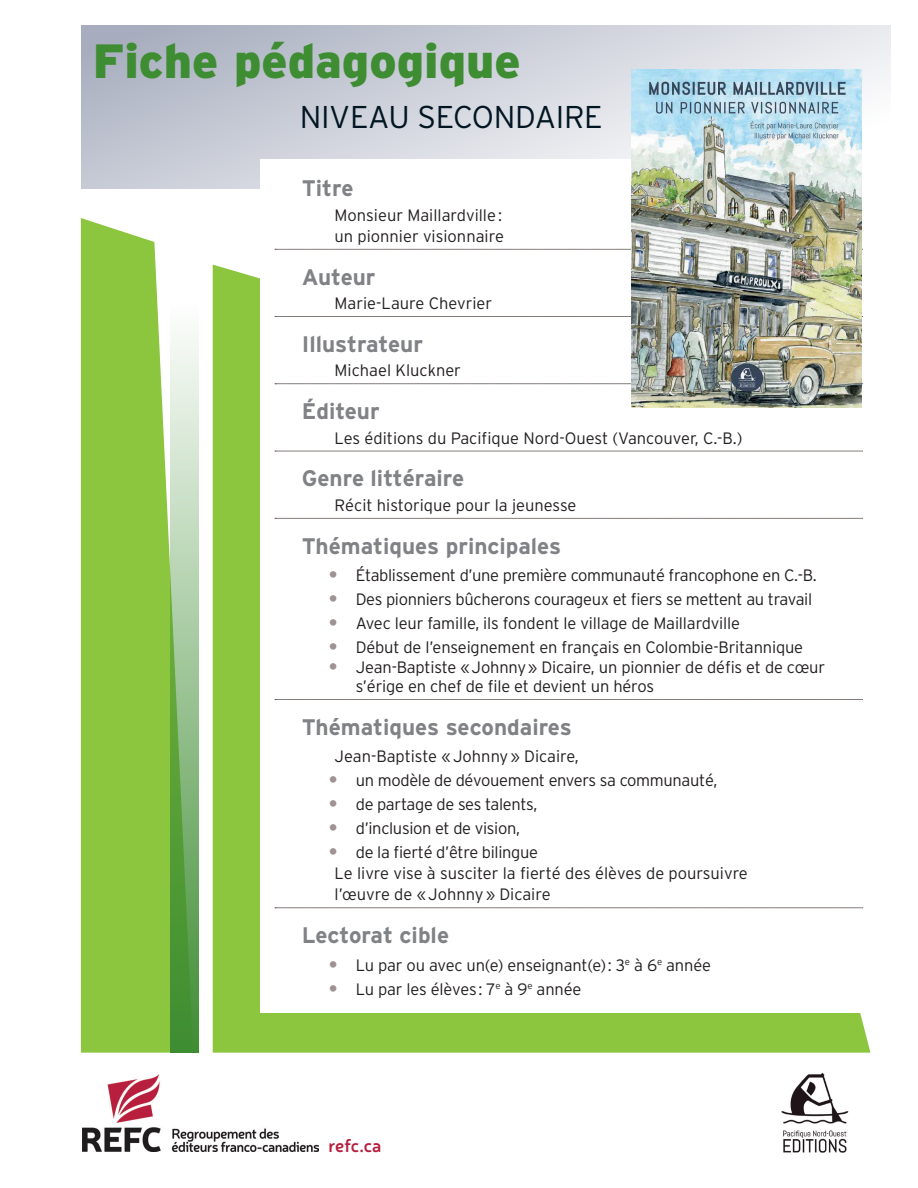
<style>
.page{position:relative;width:918px;height:1188px;background:#fff}
.page>*{position:absolute;margin:0;border:0;box-sizing:border-box;transform-origin:0 0}
.t1{font:900 48px "Interstate";color:#3f8d33}
.t2{font:300 31.5px "Interstate";letter-spacing:-.01em;color:#011622}
.t3{font:700 22.5px "Interstate";color:#808285}
.t4{font:600 18px "Neris";letter-spacing:-.01em;color:#b71e3e}
.t5{font:300 16.5px/21px "Interstate";letter-spacing:-.01em;color:#231f20}
.s1{font-weight:700;font-size:18px;color:#9f9292}
</style>
<div class="page">
<svg style="left:81px;top:26px;width:810px;height:163px;background:#cdd1da"></svg>
<div style="left:81px;top:218px;width:90px;height:835px;background:#8bc63e"></div>
<div style="left:213px;top:265px;width:657px;height:788px;background:#8bc63e"></div>
<svg style="left:171px;top:336px;width:28px;height:717px;background:#93bf89"></svg>
<div style="left:260px;top:160px;width:616px;height:853px;background:#fff"></div>
<svg style="left:275px;top:249px;width:588px;height:1px"></svg>
<svg style="left:275px;top:316px;width:588px;height:1px"></svg>
<svg style="left:275px;top:384px;width:588px;height:1px"></svg>
<svg style="left:275px;top:451px;width:588px;height:1px"></svg>
<svg style="left:275px;top:518px;width:588px;height:1px"></svg>
<svg style="left:275px;top:699px;width:588px;height:1px"></svg>
<svg style="left:275px;top:908px;width:588px;height:1px"></svg>
<img style="left:632px;top:70px;width:230px;height:337px">
<img style="left:83px;top:1074px;width:235px;height:78px">
<img style="left:781px;top:1073px;width:68px;height:80px">
<h1 class="t1" style="left:93px;top:34px;width:429px">Fiche pédagogique</h1>
<h2 class="t2" style="left:300px;top:99px;width:305px">NIVEAU SECONDAIRE</h2>
<h3 class="t3" style="left:302px;top:176px;width:53px">Titre</h3>
<p class="t5" style="left:335px;top:204px;width:171px">Monsieur Maillardville: un pionnier visionnaire</p>
<h3 class="t3" style="left:302px;top:264px;width:75px">Auteur</h3>
<p class="t5" style="left:335px;top:293px;width:159px">Marie-Laure Chevrier</p>
<h3 class="t3" style="left:302px;top:331px;width:123px">Illustrateur</h3>
<p class="t5" style="left:335px;top:360px;width:128px">Michael Kluckner</p>
<h3 class="t3" style="left:302px;top:399px;width:79px">Éditeur</h3>
<p class="t5" style="left:335px;top:427px;width:409px">Les éditions du Pacifique Nord-Ouest (Vancouver, C.-B.)</p>
<h3 class="t3" style="left:302px;top:466px;width:164px">Genre littéraire</h3>
<p class="t5" style="left:335px;top:494px;width:243px">Récit historique pour la jeunesse</p>
<h3 class="t3" style="left:302px;top:533px;width:261px">Thématiques principales</h3>
<p class="t5" style="left:329px;top:565px;width:489px"><span class="s1">•</span> Établissement d’une première communauté francophone en C.-B.</p>
<p class="t5" style="left:329px;top:589px;width:485px"><span class="s1">•</span> Des pionniers bûcherons courageux et fiers se mettent au travail</p>
<p class="t5" style="left:329px;top:613px;width:413px"><span class="s1">•</span> Avec leur famille, ils fondent le village de Maillardville</p>
<p class="t5" style="left:329px;top:637px;width:476px"><span class="s1">•</span> Début de l’enseignement en français en Colombie-Britannique</p>
<p class="t5" style="left:356px;top:657px;width:471px;line-height:19.5px;text-indent:-27px"><span class="s1">•</span> Jean-Baptiste «Johnny» Dicaire, un pionnier de défis et de cœur s’érige en chef de file et devient un héros</p>
<h3 class="t3" style="left:302px;top:714px;width:272px">Thématiques secondaires</h3>
<p class="t5" style="left:335px;top:746px;width:246px">Jean-Baptiste «Johnny» Dicaire,</p>
<p class="t5" style="left:329px;top:770px;width:390px"><span class="s1">•</span> un modèle de dévouement envers sa communauté,</p>
<p class="t5" style="left:329px;top:794px;width:210px"><span class="s1">•</span> de partage de ses talents,</p>
<p class="t5" style="left:329px;top:818px;width:193px"><span class="s1">•</span> d’inclusion et de vision,</p>
<p class="t5" style="left:335px;top:842px;width:415px;text-indent:-6px"><span class="s1">•</span> de la fierté d’être bilingue<br>Le livre vise à susciter la fierté des élèves de poursuivre l’œuvre de «Johnny» Dicaire</p>
<h3 class="t3" style="left:302px;top:923px;width:149px">Lectorat cible</h3>
<p class="t5" style="left:329px;top:954px;width:384px"><span class="s1">•</span> Lu par ou avec un(e) enseignant(e): 3<sup>e</sup> à 6<sup>e</sup> année</p>
<p class="t5" style="left:329px;top:978px;width:254px"><span class="s1">•</span> Lu par les élèves: 7<sup>e</sup> à 9<sup>e</sup> année</p>
<p class="t4" style="left:328px;top:1133px;width:55px">refc.ca</p>
</div>
